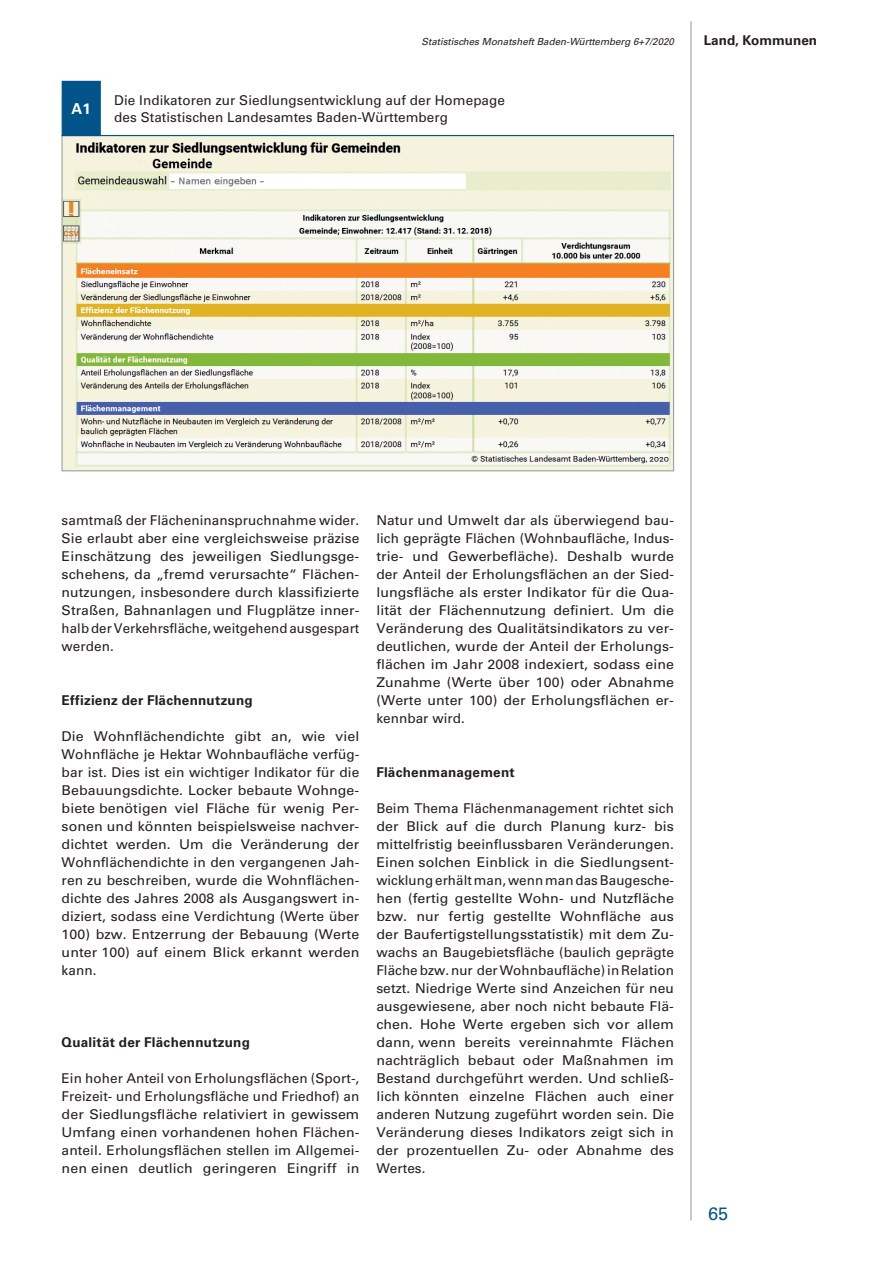
<style>
.page{position:relative;width:893px;height:1263px;background:#fff}
.page>*{position:absolute;margin:0;border:0;box-sizing:border-box;transform-origin:0 0}
.t1{font:18px "Univers";color:#01548a}
.t2{font:700 15px "Univers";color:#fff}
.t3{font:13.5px/18px "Univers";letter-spacing:.005em;color:#231f20;text-align:justify}
.t4{font:13.5px/18px "Univers";letter-spacing:.005em;color:#231f20;text-align:justify;scale:1.05 1}
.t5{font:700 13.5px "Univers";letter-spacing:.015em;color:#231f20}
.t6{font:italic 9.75px "Univers";color:#231f20}
</style>
<div class="page">
<hr style="left:691px;top:21px;width:1px;height:1199px;background:#939598">
<img style="left:64px;top:137px;width:608px;height:332px">
<div style="left:62px;top:81px;width:612px;height:55px;border:2px solid #fff"></div>
<div style="left:62px;top:81px;width:39px;height:55px;background:#01548a;border:2px solid #01548a"></div>
<hr style="left:62px;top:135px;width:612px;height:1px;background:#01548a">
<p class="t2" style="left:72px;top:100px;width:21px">A1</p>
<p class="t6" style="left:422px;top:35px;width:254px">Statistisches Monatsheft Baden-Württemberg 6+7/2020</p>
<p class="t5" style="left:704px;top:32px;width:115px">Land, Kommunen</p>
<p class="t3" style="left:114px;top:93px;width:392px;line-height:16.2px">Die Indikatoren zur Siedlungsentwicklung auf der Homepage des Statistischen Landesamtes Baden-Württemberg</p>
<p class="t3" style="left:62px;top:511px;width:299px">samtmaß der Flächeninanspruchnahme wider.<br>Sie erlaubt aber eine vergleichsweise präzise Einschätzung des jeweiligen Siedlungsge&shy;schehens, da „fremd verursachte“ Flächen&shy;nutzungen, insbesondere durch klassifizierte Straßen, Bahnanlagen und Flugplätze inner&shy;halb der Verkehrsfläche, weitgehend ausgespart werden.</p>
<p class="t5" style="left:62px;top:692px;width:193px">Effizienz der Flächennutzung</p>
<p class="t4" style="left:62px;top:727px;width:285px">Die Wohnflächendichte gibt an, wie viel Wohnfläche je Hektar Wohnbaufläche verfüg&shy;bar ist. Dies ist ein wichtiger Indikator für die Bebauungsdichte. Locker bebaute Wohnge&shy;biete benötigen viel Fläche für wenig Per&shy;sonen und könnten beispielsweise nachver&shy;dichtet werden. Um die Veränderung der Wohnflächendichte in den vergangenen Jah&shy;ren zu beschreiben, wurde die Wohnflächen&shy;dichte des Jahres 2008 als Ausgangswert in&shy;diziert, sodass eine Verdichtung (Werte über 100) bzw. Entzerrung der Bebauung (Werte unter 100) auf einem Blick erkannt werden kann.</p>
<p class="t5" style="left:62px;top:1034px;width:190px">Qualität der Flächennutzung</p>
<p class="t3" style="left:62px;top:1069px;width:299px">Ein hoher Anteil von Erholungsflächen (Sport-, Freizeit- und Erholungsfläche und Friedhof) an der Siedlungsfläche relativiert in gewissem Umfang einen vorhandenen hohen Flächen&shy;anteil. Erholungsflächen stellen im Allgemei&shy;nen einen deutlich geringeren Eingriff in</p>
<p class="t3" style="left:376px;top:511px;width:299px">Natur und Umwelt dar als überwiegend bau&shy;lich geprägte Flächen (Wohnbaufläche, Indus&shy;trie- und Gewerbefläche). Deshalb wurde der Anteil der Erholungsflächen an der Sied&shy;lungsfläche als erster Indikator für die Qua&shy;lität der Flächennutzung definiert. Um die Veränderung des Qualitätsindikators zu ver&shy;deutlichen, wurde der Anteil der Erholungs&shy;flächen im Jahr 2008 indexiert, sodass eine Zunahme (Werte über 100) oder Abnahme (Werte unter 100) der Erholungsflächen er&shy;kennbar wird.</p>
<p class="t5" style="left:376px;top:764px;width:140px">Flächenmanagement</p>
<p class="t3" style="left:376px;top:799px;width:299px">Beim Thema Flächenmanagement richtet sich der Blick auf die durch Planung kurz- bis mittelfristig beeinflussbaren Veränderungen.<br>Einen solchen Einblick in die Siedlungsent&shy;wicklung erhält man, wenn man das Baugesche&shy;hen (fertig gestellte Wohn- und Nutzfläche bzw. nur fertig gestellte Wohnfläche aus der Baufertigstellungsstatistik) mit dem Zu&shy;wachs an Baugebietsfläche (baulich geprägte Fläche bzw. nur der Wohnbaufläche) in Relation setzt. Niedrige Werte sind Anzeichen für neu ausgewiesene, aber noch nicht bebaute Flä&shy;chen. Hohe Werte ergeben sich vor allem dann, wenn bereits vereinnahmte Flächen nachträglich bebaut oder Maßnahmen im Bestand durchgeführt werden. Und schließ&shy;lich könnten einzelne Flächen auch einer anderen Nutzung zugeführt worden sein. Die Veränderung dieses Indikators zeigt sich in der prozentuellen Zu- oder Abnahme des Wertes.</p>
<h1 class="t1" style="left:708px;top:1203px;width:22px">65</h1>
</div>
